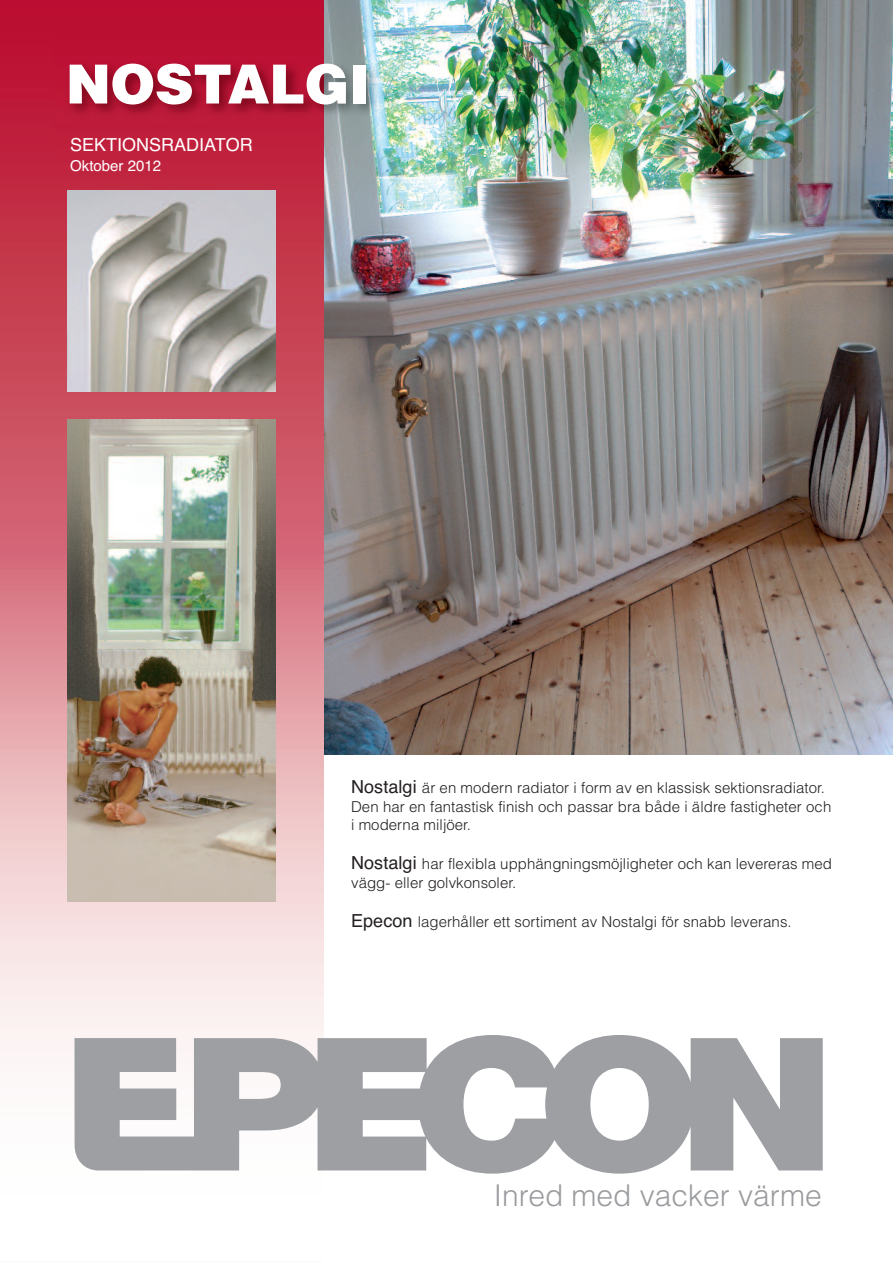
<style>
.page{position:relative;width:893px;height:1263px;background:#fff}
.page>*{position:absolute;margin:0;border:0;box-sizing:border-box;transform-origin:0 0}
.t1{font:900 54px "Helvetica";letter-spacing:-.01em;color:#fff}
.t2{font:300 30px "Helvetica";color:#999b9e}
.t3{font:18px "Helvetica";color:#fff}
.t4{font:300 15px/18.5px "Helvetica";letter-spacing:.005em;color:#231f20}
.t5{font:15px "Helvetica";color:#fff}
.s1{font-weight:400;font-size:18px}
</style>
<div class="page">
<img style="left:323px;top:0;width:570px;height:754px">
<svg style="left:0;top:0;width:323px;height:1052px;background:#db8591"></svg>
<img style="left:54px;top:32px;width:536px;height:125px">
<img style="left:67px;top:190px;width:209px;height:201px">
<img style="left:67px;top:420px;width:209px;height:481px">
<svg style="left:74px;top:1035px;width:749px;height:139px;fill:#9d9fa2"></svg>
<h1 class="t1" style="left:66px;top:65px;width:305px">NOSTALGI</h1>
<p class="t3" style="left:70px;top:134px;width:184px">SEKTIONSRADIATOR</p>
<p class="t5" style="left:70px;top:157px;width:92px">Oktober 2012</p>
<p class="t4" style="left:351px;top:780px;width:482px"><span class="s1">Nostalgi</span> är en modern radiator i form av en klassisk sektionsradiator.<br>Den har en fantastisk finish och passar bra både i äldre fastigheter och i moderna miljöer.</p>
<p class="t4" style="left:351px;top:856px;width:482px;line-height:18.9px"><span class="s1">Nostalgi</span> har flexibla upphängningsmöjligheter och kan levereras med vägg- eller golvkonsoler.</p>
<p class="t4" style="left:351px;top:913px;width:442px"><span class="s1">Epecon</span> lagerhåller ett sortiment av Nostalgi för snabb leverans.</p>
<h2 class="t2" style="left:494px;top:1184px;width:329px">Inred med vacker värme</h2>
</div>
